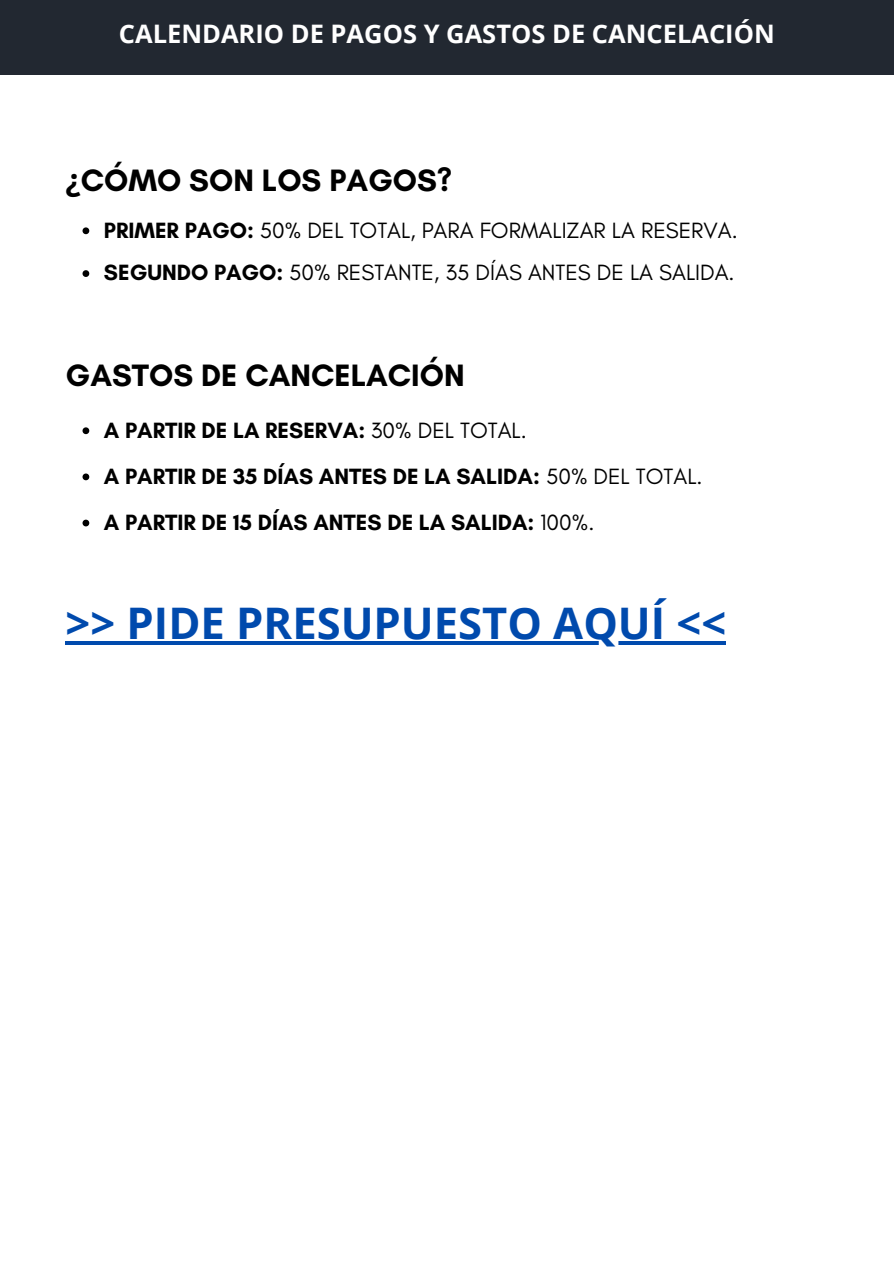
<style>
.page{position:relative;width:894px;height:1264px;background:#fff}
.page>*{position:absolute;margin:0;border:0;box-sizing:border-box;transform-origin:0 0}
.t1{font:700 43.5px "Open Sans";color:#004aad}
.t2{font:700 31.5px "Glacial Indifference";color:#000}
.t3{font:700 25.5px "Open Sans";color:#fff}
.t4{font:700 22.5px "Glacial Indifference";color:#000}
.t5{font:22.5px "Glacial Indifference";color:#000}
.s1{font-family:"Noto Sans"}
.s2{font-weight:700}
.s3{font-weight:400}
</style>
<div class="page">
<div style="left:0;top:0;width:893px;height:74px;background:#222831"></div>
<svg style="left:82px;top:227px;width:7px;height:7px"></svg>
<svg style="left:82px;top:270px;width:7px;height:7px"></svg>
<svg style="left:82px;top:427px;width:7px;height:7px"></svg>
<svg style="left:82px;top:473px;width:7px;height:7px"></svg>
<svg style="left:82px;top:519px;width:7px;height:7px"></svg>
<hr style="left:66px;top:641px;width:660px;height:3px;background:#004aad">
<h3 class="t3" style="left:119px;top:16px;width:657px">CALENDARIO DE PAGOS Y GASTOS DE CANCELACIÓN</h3>
<h2 class="t2" style="left:66px;top:161px;width:388px"><span class="s1">¿</span>CÓMO SON LOS PAGOS?</h2>
<p class="t5" style="left:104px;top:216px;width:635px"><span class="s2">PRIMER PAGO:</span> 50% DEL TOTAL, PARA FORMALIZAR LA RESERVA.</p>
<p class="t5" style="left:104px;top:259px;width:632px"><span class="s2">SEGUNDO PAGO:</span> 50% RESTANTE, 35 DÍAS ANTES DE LA SALIDA.</p>
<h2 class="t2" style="left:66px;top:356px;width:400px">GASTOS DE CANCELACIÓN</h2>
<p class="t4" style="left:104px;top:416px;width:424px">A PARTIR DE LA RESERVA: <span class="s3">30% DEL TOTAL.</span></p>
<p class="t4" style="left:104px;top:462px;width:600px">A PARTIR DE 35 DÍAS ANTES DE LA SALIDA: <span class="s3">50% DEL TOTAL.</span></p>
<p class="t4" style="left:104px;top:508px;width:492px">A PARTIR DE 15 DÍAS ANTES DE LA SALIDA: <span class="s3">100%.</span></p>
<h1 class="t1" style="left:66px;top:592px;width:662px">&gt;&gt; PIDE PRESUPUESTO AQUÍ &lt;&lt;</h1>
</div>
